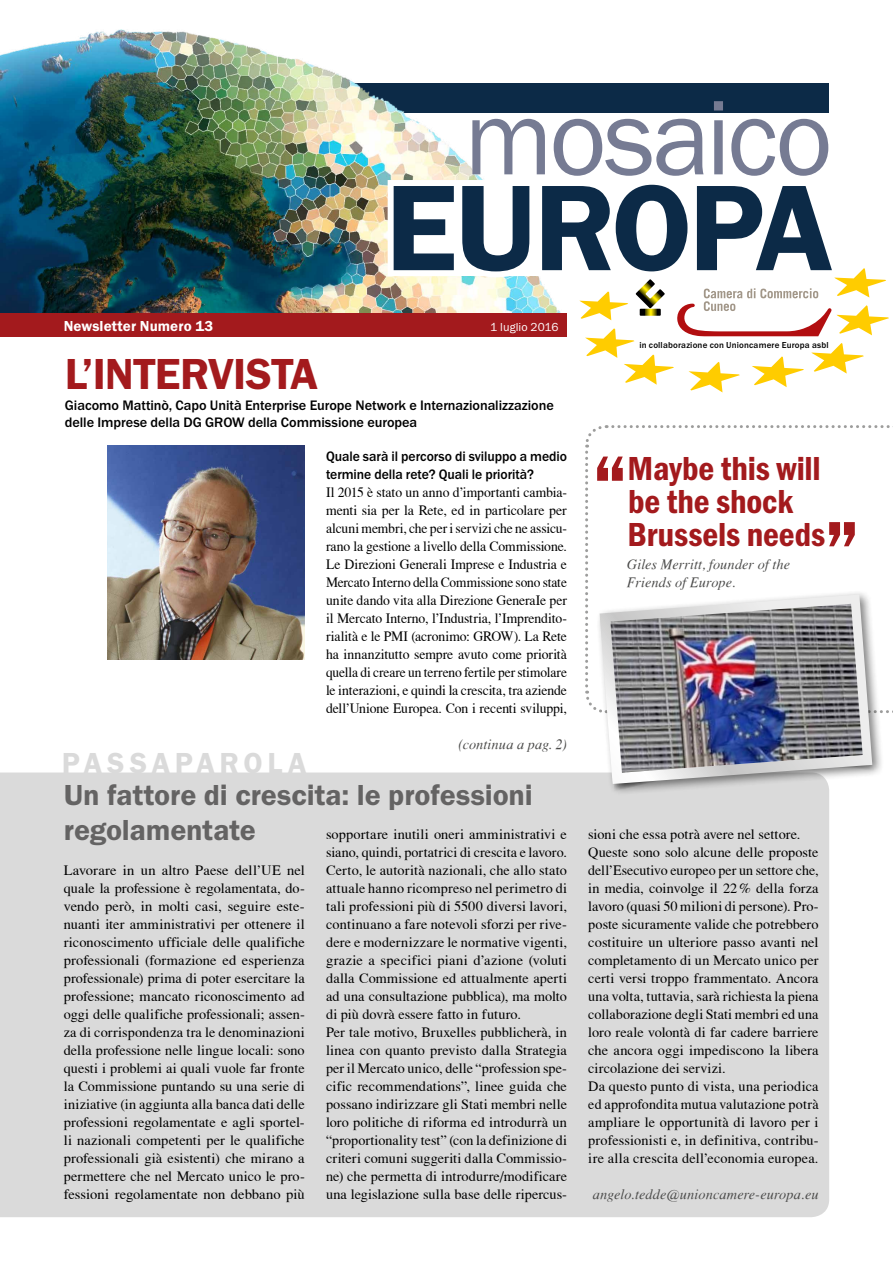
<style>
.page{position:relative;width:893px;height:1263px;background:#fff}
.page>*{position:absolute;margin:0;border:0;box-sizing:border-box;transform-origin:0 0}
.t1{font:600 126.15px "Franklin Gothic Itc T";letter-spacing:-.025em;color:#0c2a47}
.t2{font:109.65px "Franklin Gothic Itc T";letter-spacing:-.03em;color:#767b93}
.t3{font:600 45px "Franklin Gothic Itc T";letter-spacing:-.015em;color:#a31a1d}
.t4{font:600 condensed 34.5px/33px "Franklin Gothic Itc T";letter-spacing:-.005em;color:#a31a1d}
.t5{font:600 30px/34.5px "Franklin Gothic Itc T";letter-spacing:-.005em;color:#646363}
.t6{font:600 30px "Franklin Gothic Itc T";letter-spacing:.16em;color:#dadada}
.t7{font:600 15px "Franklin Gothic Itc T";letter-spacing:.005em;color:#fff}
.t8{font:14.25px/18px "T Acc LAD";letter-spacing:.005em;color:#000}
.t9{font:14.25px/18px "T Acc LAD";letter-spacing:.005em;color:#000;text-align:justify;scale:.96 1}
.t10{font:500 14.25px/17.1px "Franklin Gothic Itc T";letter-spacing:-.005em;color:#000}
.t11{font:14.25px/18px "T Acc LAD Italic";letter-spacing:.005em;color:#4a4a49}
.t12{font:500 14.25px/18px "Franklin Gothic Itc T";letter-spacing:-.005em;color:#000;scale:.96 1}
.t13{font:12px "Franklin Gothic Itc T";color:#fff}
.t14{font:500 9px "Franklin Gothic Itc T";letter-spacing:.02em;color:#000}
</style>
<div class="page">
<div style="left:64px;top:83px;width:765px;height:29px;background:#0c2a47"></div>
<img style="left:0;top:30px;width:561px;height:283px">
<div style="left:0;top:313px;width:567px;height:23px;background:#a31a1d"></div>
<svg style="left:382px;top:166px;width:507px;height:226px"></svg>
<div style="left:0;top:772px;width:829px;height:445px;background:#dadada"></div>
<img style="left:108px;top:445px;width:197px;height:215px">
<svg style="left:583px;top:425px;width:310px;height:367px"></svg>
<h2 class="t2" style="left:464px;top:74px;width:370px">mosaico</h2>
<h1 class="t1" style="left:385px;top:155px;width:449px">EUROPA</h1>
<p class="t7" style="left:64px;top:317px;width:151px">Newsletter Numero 13</p>
<p class="t13" style="left:490px;top:319px;width:70px">1 luglio 2016</p>
<h3 class="t3" style="left:65px;top:347px;width:255px">L’INTERVISTA</h3>
<p class="t10" style="left:65px;top:397px;width:490px">Giacomo Mattinò, Capo Unità Enterprise Europe Network e Internazionalizzazione delle Imprese della DG GROW della Commissione europea</p>
<h3 class="t6" style="left:62px;top:745px;width:246px">PASSAPAROLA</h3>
<p class="t12" style="left:326px;top:447px;width:253px">Quale sarà il percorso di sviluppo a medio termine della rete? Quali le priorità?</p>
<p class="t9" style="left:326px;top:483px;width:253px">Il 2015 è stato un anno d’importanti cambia&shy;menti sia per la Rete, ed in particolare per alcuni membri, che per i servizi che ne assicu&shy;rano la gestione a livello della Commissione.<br>Le Direzioni Generali Imprese e Industria e Mercato Interno della Commissione sono state unite dando vita alla Direzione GeneraIe per il Mercato Interno, l’Industria, l’Imprendito&shy;rialità e le PMI (acronimo: GROW). La Rete ha innanzitutto sempre avuto come priorità quella di creare un terreno fertile per stimolare le interazioni, e quindi la crescita, tra aziende dell’Unione Europea. Con i recenti sviluppi,</p>
<p class="t11" style="left:459px;top:735px;width:110px">(continua a pag. 2)</p>
<p class="t14" style="left:639px;top:340px;width:191px">in collaborazione con Unioncamere Europa asbl</p>
<h3 class="t4" style="left:628px;top:452px;width:199px">Maybe this will be the shock<br>Brussels needs</h3>
<p class="t11" style="left:627px;top:555px;width:165px">Giles Merritt, founder of the<br>Friends of Europe.</p>
<h3 class="t5" style="left:64px;top:777px;width:470px">Un fattore di crescita: le professioni regolamentate</h3>
<p class="t8" style="left:326px;top:825px;width:242px">sopportare inutili oneri amministrativi e siano, quindi, portatrici di crescita e lavoro.<br>Certo, le autorità nazionali, che allo stato attuale hanno ricompreso nel perimetro di tali professioni più di 5500 diversi lavori, continuano a fare notevoli sforzi per rive&shy;dere e modernizzare le normative vigenti, grazie a specifici piani d’azione (voluti dalla Commissione ed attualmente aperti ad una consultazione pubblica), ma molto di più dovrà essere fatto in futuro.<br>Per tale motivo, Bruxelles pubblicherà, in linea con quanto previsto dalla Strategia per il Mercato unico, delle “profession spe&shy;cific recommendations”, linee guida che possano indirizzare gli Stati membri nelle loro politiche di riforma ed introdurrà un “proportionality test” (con la definizione di criteri comuni suggeriti dalla Commissio&shy;ne) che permetta di introdurre/modificare una legislazione sulla base delle ripercus-</p>
<p class="t8" style="left:588px;top:825px;width:232px">sioni che essa potrà avere nel settore.<br>Queste sono solo alcune delle proposte dell’Esecutivo europeo per un settore che, in media, coinvolge il 22% della forza lavoro (quasi 50 milioni di persone). Pro&shy;poste sicuramente valide che potrebbero costituire un ulteriore passo avanti nel completamento di un Mercato unico per certi versi troppo frammentato. Ancora una volta, tuttavia, sarà richiesta la piena collaborazione degli Stati membri ed una loro reale volontà di far cadere barriere che ancora oggi impediscono la libera circolazione dei servizi.<br>Da questo punto di vista, una periodica ed approfondita mutua valutazione potrà ampliare le opportunità di lavoro per i professionisti e, in definitiva, contribu&shy;ire alla crescita dell’economia europea.</p>
<p class="t8" style="left:64px;top:861px;width:242px;text-align:justify">Lavorare in un altro Paese dell’UE nel quale la professione è regolamentata, do&shy;vendo però, in molti casi, seguire este&shy;nuanti iter amministrativi per ottenere il riconoscimento ufficiale delle qualifiche professionali (formazione ed esperienza professionale) prima di poter esercitare la professione; mancato riconoscimento ad oggi delle qualifiche professionali; assen&shy;za di corrispondenza tra le denominazioni della professione nelle lingue locali: sono questi i problemi ai quali vuole far fronte la Commissione puntando su una serie di iniziative (in aggiunta alla banca dati delle professioni regolamentate e agli sportel&shy;li nazionali competenti per le qualifiche professionali già esistenti) che mirano a permettere che nel Mercato unico le pro&shy;fessioni regolamentate non debbano più</p>
<p class="t11" style="left:593px;top:1185px;width:227px">angelo.tedde@unioncamere-europa.eu</p>
</div>
